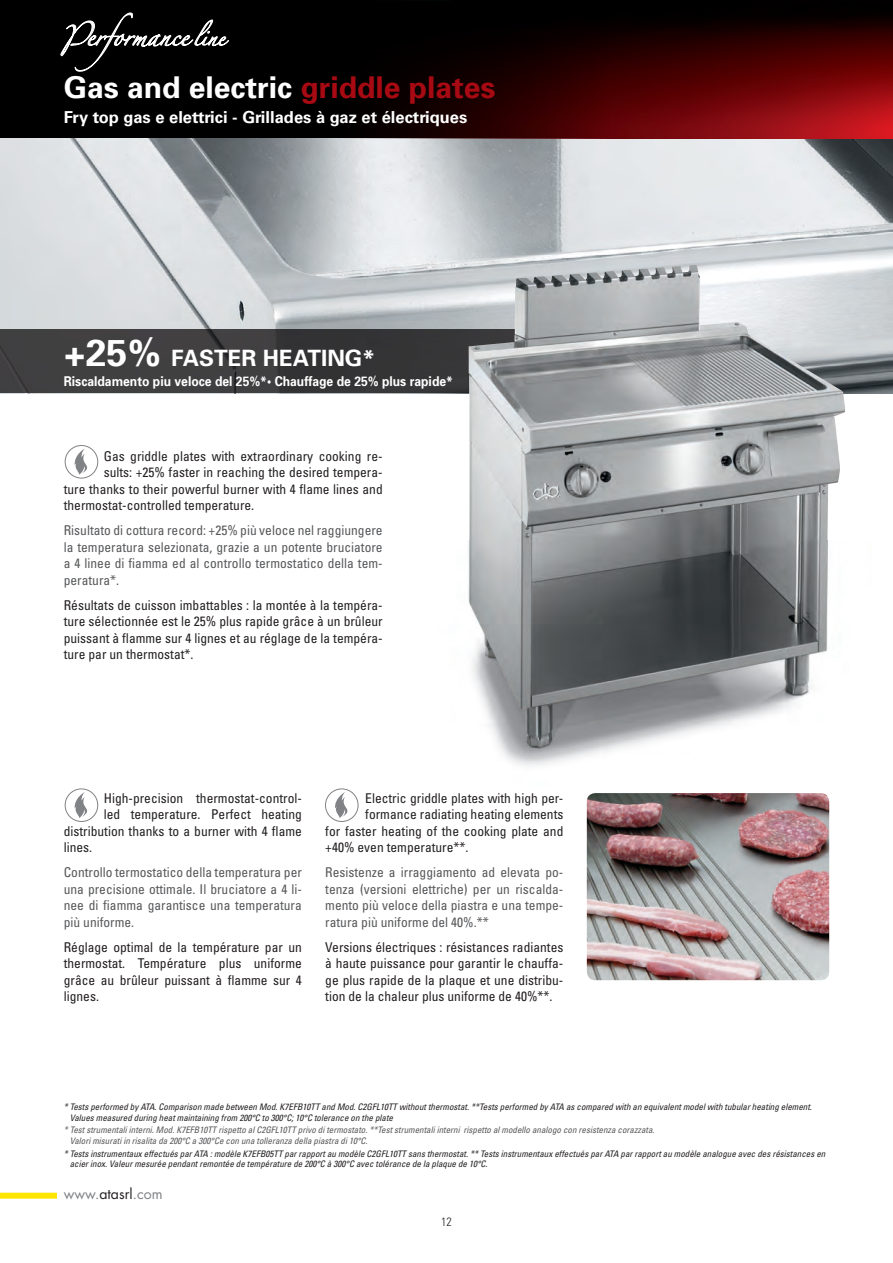
<style>
.page{position:relative;width:893px;height:1263px;background:#fff}
.page>*{position:absolute;margin:0;border:0;box-sizing:border-box;transform-origin:0 0}
.t1{font:700 30px "Univers";color:#fff}
.t2{font:700 22.5px "Univers";color:#fff}
.t3{font:17.25px "Zapfino";color:#fff}
.t4{font:700 16.5px "Univers LT Std";color:#fff}
.t5{font:14.1px "Futura";color:#808285}
.t6{font:condensed 13.5px/16.5px "Univers LT Std";color:#231f20;text-align:justify}
.t7{font:condensed 13.5px/16.5px "Univers LT Std";color:#57585a;text-align:justify}
.t8{font:700 13.5px "Univers";color:#fff;scale:.9 1}
.t9{font:300 condensed 12px "Univers";color:#231f20}
.t10{font:italic condensed 9px/10.5px "Univers";color:#231f20}
.t11{font:italic condensed 9px/10.5px "Univers";color:#57585a}
.s1{font-size:15px}
.s2{color:#a70a12}
.s3{font-size:37.5px}
.s4{color:#231f20}
</style>
<div class="page">
<svg style="left:0;top:1192px;width:57px;height:7px"></svg>
<img style="left:0;top:138px;width:893px;height:191px">
<div style="left:0;top:0;width:893px;height:138px;background:#000"></div>
<img style="left:387px;top:17px;width:506px;height:121px">
<img style="left:587px;top:793px;width:242px;height:187px">
<svg style="left:0;top:329px;width:893px;height:64px;background:#4b4b4d"></svg>
<img style="left:468px;top:540px;width:360px;height:226px">
<img style="left:469px;top:265px;width:317px;height:483px">
<div style="left:65px;top:788px;width:33px;height:34px;border:1px solid #808285;border-radius:50%"></div>
<svg style="left:74px;top:792px;width:21px;height:26px"></svg>
<div style="left:325px;top:788px;width:34px;height:34px;border:1px solid #808285;border-radius:50%"></div>
<svg style="left:335px;top:792px;width:20px;height:26px"></svg>
<div style="left:65px;top:445px;width:33px;height:34px;border:1px solid #808285;border-radius:50%"></div>
<svg style="left:73px;top:448px;width:22px;height:27px"></svg>
<svg style="left:60px;top:12px;width:169px;height:60px"></svg>
<p class="t3" style="left:86px;top:29px;width:140px">erformance <span class="s1">line</span></p>
<h1 class="t1" style="left:64px;top:69px;width:433px">Gas and electric <span class="s2">griddle plates</span></h1>
<p class="t4" style="left:64px;top:108px;width:405px">Fry top gas e elettrici - Grillades à gaz et électriques</p>
<h2 class="t2" style="left:64px;top:345px;width:313px"><span class="s3">+25%</span> FASTER HEATING*</h2>
<p class="t8" style="left:64px;top:373px;width:434px">Riscaldamento piu veloce del 25%*• Chauffage de 25% plus rapide*</p>
<p class="t6" style="left:104px;top:447px;width:280px">Gas griddle plates with extraordinary cooking re-</p>
<p class="t6" style="left:104px;top:464px;width:280px">sults: +25% faster in reaching the desired tempera-</p>
<p class="t6" style="left:64px;top:480px;width:320px">ture thanks to their powerful burner with 4 flame lines and</p>
<p class="t6" style="left:64px;top:497px;width:192px">thermostat-controlled temperature.</p>
<p class="t7" style="left:64px;top:522px;width:320px">Risultato di cottura record: +25% più veloce nel raggiungere la temperatura selezionata, grazie a un potente bruciatore a 4 linee di fiamma ed al controllo termostatico della tem&shy;peratura*.</p>
<p class="t6" style="left:64px;top:596px;width:320px">Résultats de cuisson imbattables : la montée à la tempéra&shy;ture sélectionnée est le 25% plus rapide grâce à un brûleur puissant à flamme sur 4 lignes et au réglage de la tempéra&shy;ture par un thermostat*.</p>
<p class="t6" style="left:104px;top:789px;width:200px">High-precision thermostat-control-</p>
<p class="t6" style="left:104px;top:806px;width:200px">led temperature. Perfect heating</p>
<p class="t6" style="left:64px;top:822px;width:240px">distribution thanks to a burner with 4 flame</p>
<p class="t6" style="left:64px;top:839px;width:30px">lines.</p>
<p class="t7" style="left:64px;top:864px;width:240px">Controllo termostatico della temperatura per una precisione ottimale. Il bruciatore a 4 li&shy;nee di fiamma garantisce una temperatura più uniforme.</p>
<p class="t6" style="left:64px;top:938px;width:240px">Réglage optimal de la température par un thermostat. Température plus uniforme grâce au brûleur puissant à flamme sur 4 lignes.</p>
<p class="t6" style="left:365px;top:789px;width:200px">Electric griddle plates with high per-</p>
<p class="t6" style="left:365px;top:806px;width:200px">formance radiating heating elements</p>
<p class="t6" style="left:325px;top:822px;width:240px">for faster heating of the cooking plate and</p>
<p class="t6" style="left:325px;top:839px;width:145px">+40% even temperature**.</p>
<p class="t7" style="left:325px;top:864px;width:240px">Resistenze a irraggiamento ad elevata po&shy;tenza (versioni elettriche) per un riscalda&shy;mento più veloce della piastra e una tempe&shy;ratura più uniforme del 40%.**</p>
<p class="t6" style="left:325px;top:938px;width:240px">Versions électriques : résistances radiantes à haute puissance pour garantir le chauffa&shy;ge plus rapide de la plaque et une distribu&shy;tion de la chaleur plus uniforme de 40%**.</p>
<p class="t10" style="left:70px;top:1102px;width:744px;text-indent:-6px">* Tests performed by ATA. Comparison made between Mod. K7EFB10TT and Mod. C2GFL10TT without thermostat. **Tests performed by ATA as compared with an equivalent model with tubular heating element.<br>Values measured during heat maintaining from 200°C to 300°C; 10°C tolerance on the plate</p>
<p class="t11" style="left:70px;top:1125px;width:586px;text-indent:-6px">* Test strumentali interni. Mod. K7EFB10TT rispetto al C2GFL10TT privo di termostato. **Test strumentali interni rispetto al modello analogo con resistenza corazzata.<br>Valori misurati in risalita da 200°C a 300°Ce con una tolleranza della piastra di 10°C.</p>
<p class="t10" style="left:70px;top:1148px;width:757px;text-indent:-6px">* Tests instrumentaux effectués par ATA : modèle K7EFB05TT par rapport au modèle C2GFL10TT sans thermostat. ** Tests instrumentaux effectués par ATA par rapport au modèle analogue avec des résistances en acier inox. Valeur mesurée pendant remontée de température de 200°C à 300°C avec tolérance de la plaque de 10°C.</p>
<p class="t5" style="left:64px;top:1183px;width:100px">www.<span class="s4">atasrl</span>.com</p>
<p class="t9" style="left:441px;top:1214px;width:12px">12</p>
</div>
